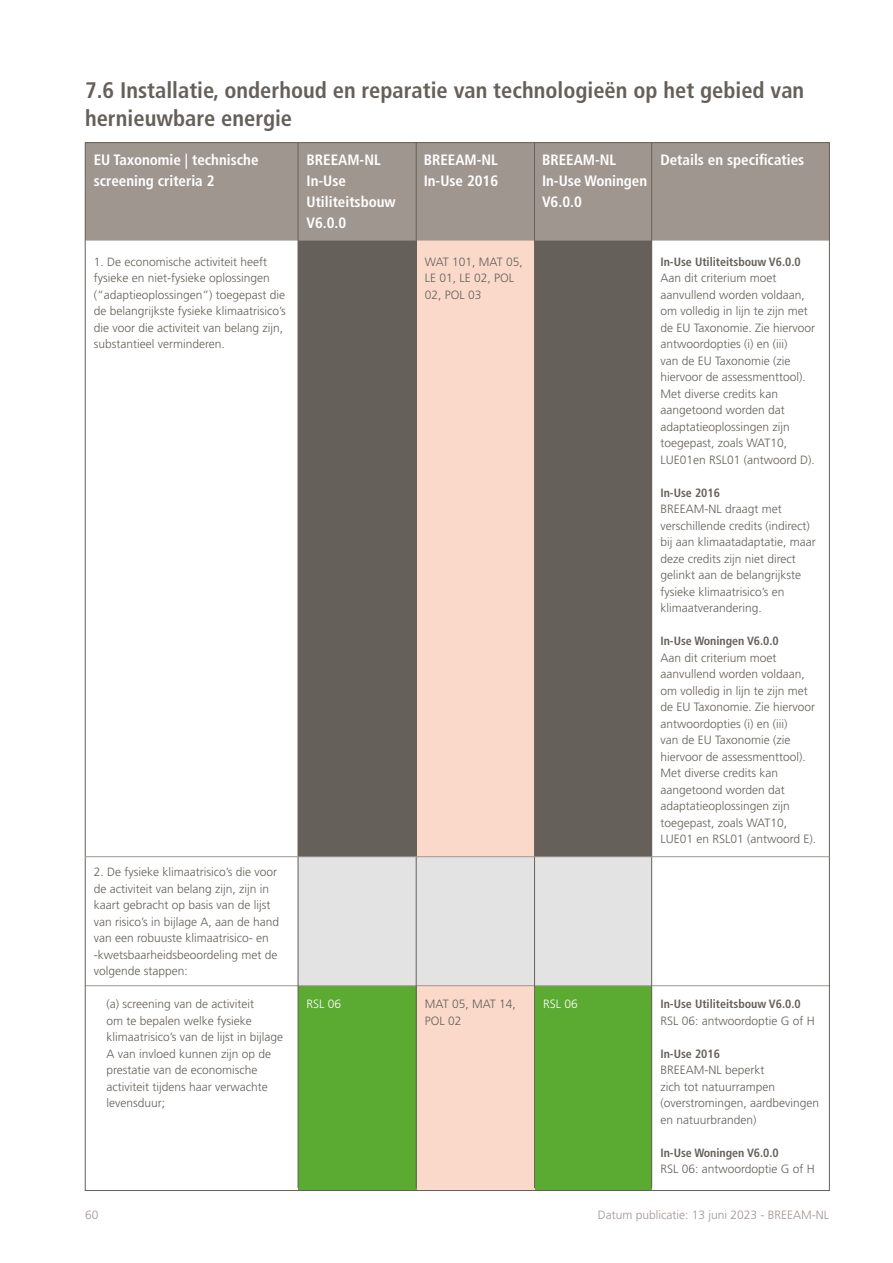
<style>
.page{position:relative;width:893px;height:1263px;background:#fff}
.page>*{position:absolute;margin:0;border:0;box-sizing:border-box;transform-origin:0 0}
.t1{font:700 condensed 22.5px/28.5px "Frutiger LT Std";color:#65605a}
.t2{font:700 condensed 15px/21px "Frutiger LT Std";color:#fff}
.t3{font:300 12px/16.5px "Frutiger LT Std";color:#65605a}
.t4{font:700 condensed 12px "Frutiger LT Std";color:#65605a}
.t5{font:300 12px "Frutiger LT Std";color:#a09690}
.t6{font:300 12px "Frutiger LT Std";color:#fff}
</style>
<div class="page">
<div style="left:535px;top:240px;width:117px;height:616px;background:#65605a"></div>
<div style="left:535px;top:985px;width:117px;height:206px;background:#5bab33"></div>
<div style="left:416px;top:240px;width:119px;height:951px;background:#fbd9ca"></div>
<div style="left:298px;top:240px;width:118px;height:617px;background:#65605a"></div>
<div style="left:298px;top:986px;width:118px;height:205px;background:#5bab33"></div>
<div style="left:298px;top:856px;width:354px;height:129px;background:#e3e3e3"></div>
<div style="left:85px;top:142px;width:213px;height:98px;background:#a09690"></div>
<div style="left:298px;top:142px;width:118px;height:98px;background:#a09690"></div>
<div style="left:415px;top:142px;width:118px;height:98px;background:#a09690"></div>
<div style="left:652px;top:142px;width:177px;height:98px;background:#a09690"></div>
<hr style="left:85px;top:985px;width:744px;height:1px;background:#a09690">
<hr style="left:85px;top:240px;width:744px;height:1px;background:#a09690">
<div style="left:533px;top:142px;width:119px;height:98px;background:#a09690"></div>
<hr style="left:298px;top:142px;width:1px;height:1046px;background:#65605a">
<hr style="left:416px;top:142px;width:1px;height:1046px;background:#65605a">
<hr style="left:651px;top:142px;width:1px;height:1046px;background:#65605a">
<hr style="left:534px;top:142px;width:1px;height:1046px;background:#65605a">
<hr style="left:85px;top:856px;width:744px;height:1px;background:#a09690">
<h1 class="t1" style="left:85px;top:76px;width:721px">7.6 Installatie, onderhoud en reparatie van technologieën op het gebied van hernieuwbare energie</h1>
<p class="t2" style="left:94px;top:149px;width:166px">EU Taxonomie | technische screening criteria 2</p>
<p class="t2" style="left:307px;top:149px;width:91px">BREEAM-NL<br>In-Use<br>Utiliteitsbouw<br>V6.0.0</p>
<p class="t2" style="left:424px;top:149px;width:76px">BREEAM-NL<br>In-Use 2016</p>
<p class="t2" style="left:542px;top:149px;width:76px">BREEAM-NL</p>
<p class="t2" style="left:660px;top:149px;width:145px">Details en specificaties</p>
<p class="t2" style="left:542px;top:170px;width:107px">In-Use Woningen<br>V6.0.0</p>
<p class="t3" style="left:94px;top:254px;width:193px">1. De economische activiteit heeft fysieke en niet-fysieke oplossingen (“adaptieoplossingen”) toegepast die de belangrijkste fysieke klimaatrisico’s die voor die activiteit van belang zijn, substantieel verminderen.</p>
<p class="t3" style="left:94px;top:864px;width:187px">2. De fysieke klimaatrisico’s die voor de activiteit van belang zijn, zijn in kaart gebracht op basis van de lijst van risico’s in bijlage A, aan de hand van een robuuste klimaatrisico- en -kwetsbaarheidsbeoordeling met de volgende stappen:</p>
<p class="t3" style="left:106px;top:996px;width:178px">(a) screening van de activiteit<br>om te bepalen welke fysieke klimaatrisico’s van de lijst in bijlage<br>A van invloed kunnen zijn op de prestatie van de economische activiteit tijdens haar verwachte levensduur;</p>
<p class="t6" style="left:307px;top:997px;width:36px">RSL 06</p>
<p class="t3" style="left:425px;top:254px;width:99px">WAT 101, MAT 05,<br>LE 01, LE 02, POL<br>02, POL 03</p>
<p class="t3" style="left:425px;top:996px;width:93px">MAT 05, MAT 14,<br>POL 02</p>
<p class="t6" style="left:543px;top:997px;width:36px">RSL 06</p>
<p class="t4" style="left:660px;top:254px;width:142px">In-Use Utiliteitsbouw V6.0.0</p>
<p class="t3" style="left:660px;top:270px;width:156px">Aan dit criterium moet aanvullend worden voldaan, om volledig in lijn te zijn met de EU Taxonomie. Zie hiervoor antwoordopties (i) en (iii)<br>van de EU Taxonomie (zie hiervoor de assessmenttool).<br>Met diverse credits kan aangetoond worden dat adaptatieoplossingen zijn toegepast, zoals WAT10,<br>LUE01en RSL01 (antwoord D).</p>
<p class="t4" style="left:660px;top:485px;width:61px">In-Use 2016</p>
<p class="t3" style="left:660px;top:501px;width:157px">BREEAM-NL draagt met verschillende credits (indirect) bij aan klimaatadaptatie, maar deze credits zijn niet direct gelinkt aan de belangrijkste fysieke klimaatrisico’s en klimaatverandering.</p>
<p class="t4" style="left:660px;top:634px;width:120px">In-Use Woningen V6.0.0</p>
<p class="t3" style="left:660px;top:650px;width:157px">Aan dit criterium moet aanvullend worden voldaan, om volledig in lijn te zijn met de EU Taxonomie. Zie hiervoor antwoordopties (i) en (iii)<br>van de EU Taxonomie (zie hiervoor de assessmenttool).<br>Met diverse credits kan aangetoond worden dat adaptatieoplossingen zijn toegepast, zoals WAT10,<br>LUE01 en RSL01 (antwoord E).</p>
<p class="t4" style="left:660px;top:997px;width:142px">In-Use Utiliteitsbouw V6.0.0</p>
<p class="t3" style="left:660px;top:1013px;width:156px">RSL 06: antwoordoptie G of H</p>
<p class="t4" style="left:660px;top:1046px;width:61px">In-Use 2016</p>
<p class="t3" style="left:660px;top:1062px;width:160px">BREEAM-NL beperkt<br>zich tot natuurrampen (overstromingen, aardbevingen en natuurbranden)</p>
<p class="t4" style="left:660px;top:1145px;width:120px">In-Use Woningen V6.0.0</p>
<p class="t3" style="left:660px;top:1161px;width:156px">RSL 06: antwoordoptie G of H</p>
<p class="t5" style="left:85px;top:1208px;width:15px">60</p>
<p class="t5" style="left:598px;top:1208px;width:233px">Datum publicatie: 13 juni 2023 - BREEAM-NL</p>
</div>
